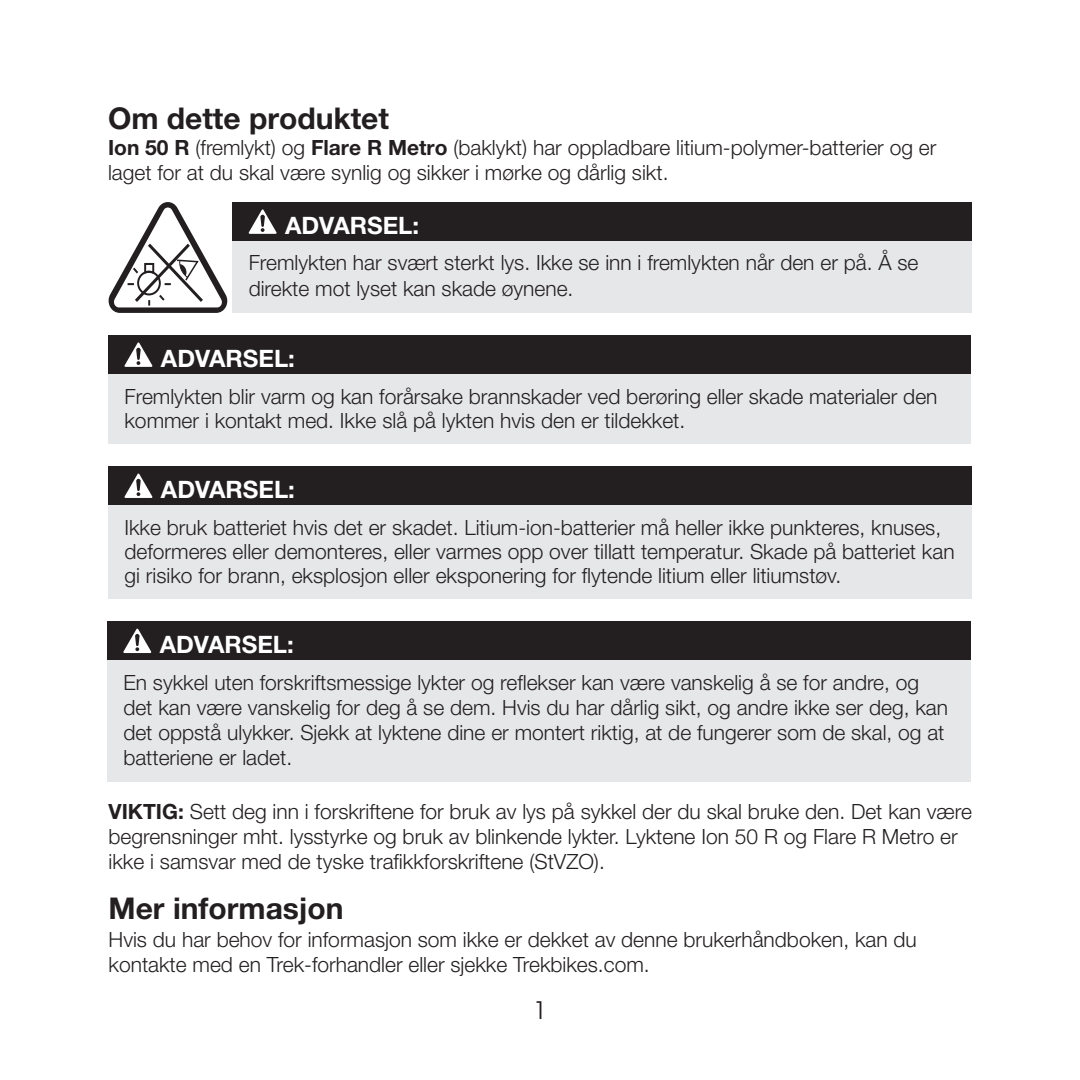
<style>
.page{position:relative;width:1080px;height:1080px;background:#fff}
.page>*{position:absolute;margin:0;border:0;box-sizing:border-box;transform-origin:0 0}
.Section_head{font:700 30px "Helvetica Neue LT Pro";color:#231f20}
.Warning{font:700 24px "Helvetica Neue LT Std";color:#fff}
.t1{font:24px "ITC Avant Garde Pro";color:#231f20}
.Body{font:300 21px/25.2px "Helvetica Neue LT Pro";color:#231f20}
.s1{font-weight:700}
</style>
<div class="page">
<div style="left:232px;top:239px;width:740px;height:73px;background:#e6e7e9"></div>
<div style="left:232px;top:202px;width:740px;height:39px;background:#231f20"></div>
<svg style="left:248px;top:209px;width:29px;height:25px"></svg>
<svg style="left:108px;top:202px;width:120px;height:111px"></svg>
<div style="left:108px;top:372px;width:863px;height:72px;background:#e6e7e9"></div>
<div style="left:108px;top:335px;width:863px;height:39px;background:#231f20"></div>
<svg style="left:124px;top:342px;width:29px;height:25px"></svg>
<div style="left:108px;top:503px;width:864px;height:96px;background:#e6e7e9"></div>
<div style="left:108px;top:466px;width:864px;height:39px;background:#231f20"></div>
<svg style="left:124px;top:473px;width:29px;height:25px"></svg>
<div style="left:107px;top:658px;width:864px;height:124px;background:#e6e7e9"></div>
<div style="left:107px;top:621px;width:864px;height:39px;background:#231f20"></div>
<svg style="left:123px;top:628px;width:29px;height:25px"></svg>
<p class="Section_head" style="left:108px;top:100px;width:283px">Om dette produktet</p>
<p class="Body" style="left:108px;top:134px;width:830px"><span class="s1">Ion 50 R</span> (fremlykt) og <span class="s1">Flare R Metro</span> (baklykt) har oppladbare litium-polymer-batterier og er laget for at du skal være synlig og sikker i mørke og dårlig sikt.</p>
<p class="Warning" style="left:285px;top:210px;width:136px">ADVARSEL:</p>
<p class="Body" style="left:249px;top:250px;width:671px">Fremlykten har svært sterkt lys. Ikke se inn i fremlykten når den er på. Å se direkte mot lyset kan skade øynene.</p>
<p class="Warning" style="left:161px;top:343px;width:136px">ADVARSEL:</p>
<p class="Body" style="left:124px;top:384px;width:815px;line-height:24px">Fremlykten blir varm og kan forårsake brannskader ved berøring eller skade materialer den kommer i kontakt med. Ikke slå på lykten hvis den er tildekket.</p>
<p class="Warning" style="left:161px;top:475px;width:136px">ADVARSEL:</p>
<p class="Body" style="left:124px;top:515px;width:832px;line-height:24px">Ikke bruk batteriet hvis det er skadet. Litium-ion-batterier må heller ikke punkteres, knuses, deformeres eller demonteres, eller varmes opp over tillatt temperatur. Skade på batteriet kan gi risiko for brann, eksplosjon eller eksponering for flytende litium eller litiumstøv.</p>
<p class="Warning" style="left:160px;top:630px;width:136px">ADVARSEL:</p>
<p class="Body" style="left:123px;top:669px;width:826px">En sykkel uten forskriftsmessige lykter og reflekser kan være vanskelig å se for andre, og det kan være vanskelig for deg å se dem. Hvis du har dårlig sikt, og andre ikke ser deg, kan det oppstå ulykker. Sjekk at lyktene dine er montert riktig, at de fungerer som de skal, og at batteriene er ladet.</p>
<p class="Body" style="left:109px;top:798px;width:865px"><span class="s1">VIKTIG:</span> Sett deg inn i forskriftene for bruk av lys på sykkel der du skal bruke den. Det kan være begrensninger mht. lysstyrke og bruk av blinkende lykter. Lyktene Ion 50 R og Flare R Metro er ikke i samsvar med de tyske trafikkforskriftene (StVZO).</p>
<p class="Section_head" style="left:109px;top:890px;width:236px">Mer informasjon</p>
<p class="Body" style="left:109px;top:926px;width:810px">Hvis du har behov for informasjon som ikke er dekket av denne brukerhåndboken, kan du kontakte med en Trek-forhandler eller sjekke Trekbikes.com.</p>
<p class="t1" style="left:533px;top:995px;width:15px">1</p>
</div>
